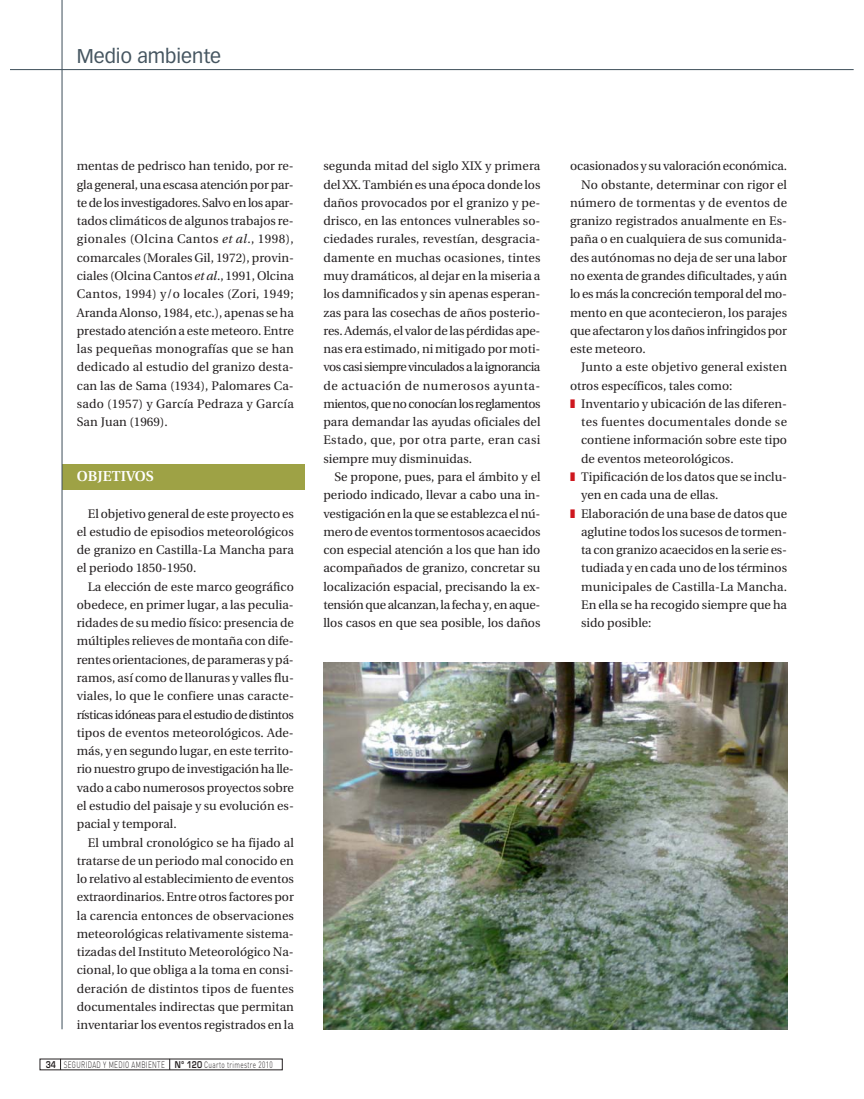
<style>
.page{position:relative;width:864px;height:1099px;background:#fff}
.page>*{position:absolute;margin:0;border:0;box-sizing:border-box;transform-origin:0 0}
.t1{font:19.65px "Vectora LT";color:#455560}
.t2{font:600 14.4px "Utopia";color:#fff}
.t3{font:12.45px/18.3px "Utopia";color:#231f20;text-align:justify}
.t4{font:12.45px "Utopia";letter-spacing:-.02em;color:#231f20}
.t5{font:12.45px "Utopia";letter-spacing:.025em;color:#231f20}
.t6{font:300 9.15px "DIN";letter-spacing:.05em;color:#231f20;scale:.7 1}
.s1{font-style:italic}
.s2{font-family:"Eurostile";font-weight:600}
</style>
<div class="page">
<div style="left:63px;top:464px;width:242px;height:26px;background:#9ea245"></div>
<hr style="left:10px;top:69px;width:844px;height:1px;background:#455560">
<img style="left:323px;top:663px;width:464px;height:366px">
<hr style="left:62px;top:1px;width:1px;height:1028px;background:#455560">
<h1 class="t1" style="left:77px;top:47px;width:146px">Medio ambiente</h1>
<p class="t3" style="left:77px;top:158px;width:219px">mentas de pedrisco han tenido, por re&shy;gla general, una escasa atención por par&shy;te de los investigadores. Salvo en los apar&shy;tados climáticos de algunos trabajos re&shy;gionales (Olcina Cantos <span class="s1">et al</span>., 1998), comarcales (Morales Gil, 1972), provin&shy;ciales (Olcina Cantos <span class="s1">et al</span>., 1991, Olcina Cantos, 1994) y/o locales (Zori, 1949; Aranda Alonso, 1984, etc.), apenas se ha prestado atención a este meteoro. Entre las pequeñas monografías que se han dedicado al estudio del granizo desta&shy;can las de Sama (1934), Palomares Ca&shy;sado (1957) y García Pedraza y García San Juan (1969).</p>
<p class="t2" style="left:77px;top:470px;width:79px">OBJETIVOS</p>
<p class="t3" style="left:77px;top:505px;width:219px;text-indent:11px">El objetivo general de este proyecto es el estudio de episodios meteorológicos de granizo en Castilla-La Mancha para el periodo 1850-1950.</p>
<p class="t3" style="left:77px;top:578px;width:219px;text-indent:11px">La elección de este marco geográfico obedece, en primer lugar, a las peculia&shy;ridades de su medio físico: presencia de múltiples relieves de montaña con dife&shy;rentes orientaciones, de parameras y pá&shy;ramos, así como de llanuras y valles flu&shy;viales, lo que le confiere unas caracte&shy;rísticas idóneas para el estudio de distintos tipos de eventos meteorológicos. Ade&shy;más, y en segundo lugar, en este territo&shy;rio nuestro grupo de investigación ha lle&shy;vado a cabo numerosos proyectos sobre el estudio del paisaje y su evolución es&shy;pacial y temporal.</p>
<p class="t3" style="left:77px;top:834px;width:219px;text-indent:11px">El umbral cronológico se ha fijado al tratarse de un periodo mal conocido en lo relativo al establecimiento de eventos extraordinarios. Entre otros factores por la carencia entonces de observaciones meteorológicas relativamente sistema&shy;tizadas del Instituto Meteorológico Na&shy;cional, lo que obliga a la toma en consi&shy;deración de distintos tipos de fuentes documentales indirectas que permitan inventariar los eventos registrados en la</p>
<p class="t6" style="left:46px;top:1060px;width:326px"><span class="s2">34</span> SEGURIDAD Y MEDIO AMBIENTE <span class="s2">Nº 120</span> Cuarto trimestre 2010</p>
<p class="t3" style="left:323px;top:158px;width:219px">segunda mitad del siglo XIX y primera del XX. También es una época donde los daños provocados por el granizo y pe&shy;drisco, en las entonces vulnerables so&shy;ciedades rurales, revestían, desgracia&shy;damente en muchas ocasiones, tintes muy dramáticos, al dejar en la miseria a los damnificados y sin apenas esperan&shy;zas para las cosechas de años posterio&shy;res. Además, el valor de las pérdidas ape&shy;nas era estimado, ni mitigado por moti&shy;vos casi siempre vinculados a la ignorancia de actuación de numerosos ayunta&shy;mientos, que no conocían los reglamentos para demandar las ayudas oficiales del Estado, que, por otra parte, eran casi siempre muy disminuidas.</p>
<p class="t3" style="left:323px;top:469px;width:219px;text-indent:11px">Se propone, pues, para el ámbito y el periodo indicado, llevar a cabo una in&shy;vestigación en la que se establezca el nú&shy;mero de eventos tormentosos acaecidos con especial atención a los que han ido acompañados de granizo, concretar su localización espacial, precisando la ex&shy;tensión que alcanzan, la fecha y, en aque&shy;llos casos en que sea posible, los daños</p>
<p class="t3" style="left:570px;top:158px;width:219px">ocasionados y su valoración económica.</p>
<p class="t3" style="left:581px;top:176px;width:207px">No obstante, determinar con rigor el</p>
<p class="t3" style="left:570px;top:195px;width:219px">número de tormentas y de eventos de</p>
<p class="t3" style="left:570px;top:213px;width:219px">granizo registrados anualmente en Es-</p>
<p class="t3" style="left:570px;top:231px;width:219px">paña o en cualquiera de sus comunida-</p>
<p class="t3" style="left:570px;top:249px;width:219px">des autónomas no deja de ser una labor</p>
<p class="t3" style="left:570px;top:268px;width:219px">no exenta de grandes dificultades, y aún</p>
<p class="t4" style="left:570px;top:289px;width:219px">lo es más la concreción temporal del mo-</p>
<p class="t3" style="left:570px;top:304px;width:219px">mento en que acontecieron, los parajes</p>
<p class="t3" style="left:570px;top:322px;width:219px">que afectaron y los daños infringidos por</p>
<p class="t3" style="left:570px;top:341px;width:77px">este meteoro.</p>
<p class="t3" style="left:581px;top:359px;width:207px">Junto a este objetivo general existen</p>
<p class="t3" style="left:570px;top:377px;width:164px">otros específicos, tales como:</p>
<p class="t3" style="left:581px;top:396px;width:207px">Inventario y ubicación de las diferen-</p>
<p class="t5" style="left:581px;top:417px;width:207px">tes fuentes documentales donde se</p>
<p class="t3" style="left:581px;top:432px;width:207px">contiene información sobre este tipo</p>
<p class="t3" style="left:581px;top:450px;width:154px">de eventos meteorológicos.</p>
<p class="t3" style="left:581px;top:469px;width:207px">Tipificación de los datos que se inclu-</p>
<p class="t3" style="left:581px;top:487px;width:139px">yen en cada una de ellas.</p>
<p class="t3" style="left:581px;top:505px;width:207px">Elaboración de una base de datos que</p>
<p class="t3" style="left:581px;top:523px;width:207px">aglutine todos los sucesos de tormen-</p>
<p class="t3" style="left:581px;top:542px;width:207px">ta con granizo acaecidos en la serie es-</p>
<p class="t3" style="left:581px;top:560px;width:207px">tudiada y en cada uno de los términos</p>
<p class="t3" style="left:581px;top:578px;width:207px">municipales de Castilla-La Mancha.</p>
<p class="t3" style="left:581px;top:597px;width:207px">En ella se ha recogido siempre que ha</p>
<p class="t3" style="left:581px;top:615px;width:72px">sido posible:</p>
</div>
